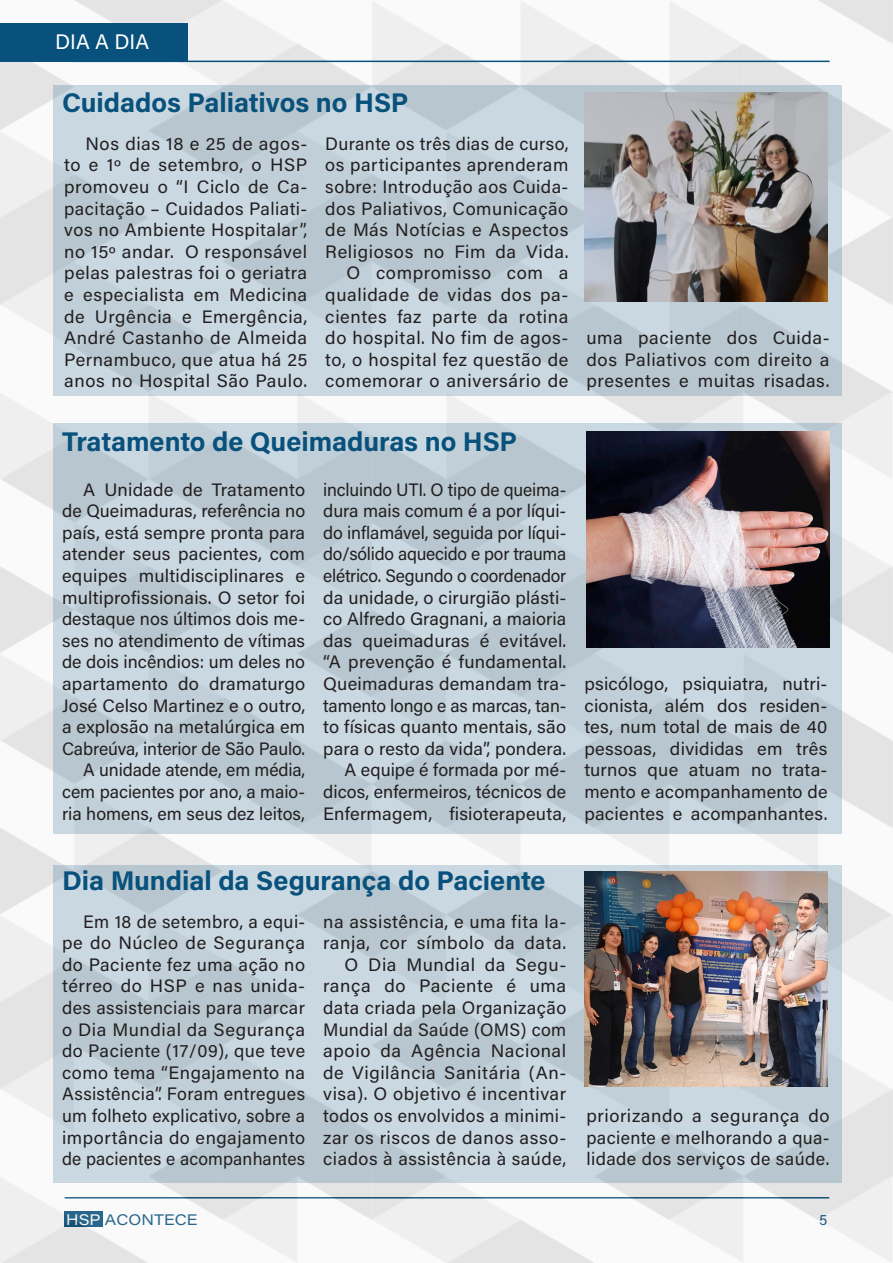
<style>
.page{position:relative;width:893px;height:1263px;background:#fff}
.page>*{position:absolute;margin:0;border:0;box-sizing:border-box;transform-origin:0 0}
.Título_principal{font:700 27px "Acumin Pro";color:#08517c}
.Título_principal-2{font:21px "Acumin Pro";color:#fff}
.Texto_corrido{font:18px/21.6px "Acumin Pro";letter-spacing:.02em;color:#231f20;text-align:justify}
.t1{font:15px "Acumin Pro Wide";color:#08517c}
.t2{font:15px "Acumin Pro";color:#08517c}
.s1{color:#fff}
</style>
<div class="page">
<img style="left:0;top:0;width:893px;height:1263px">
<div style="left:0;top:23px;width:187px;height:39px;background:#08517c"></div>
<hr style="left:73px;top:61px;width:757px;height:1px;background:#08517c">
<div style="left:54px;top:85px;width:788px;height:310px;background:#c1d0d8"></div>
<div style="left:54px;top:423px;width:788px;height:410px;background:#c1d0d8"></div>
<div style="left:54px;top:865px;width:788px;height:317px;background:linear-gradient(to right,#c2d1da,#c3d1da)"></div>
<img style="left:584px;top:92px;width:243px;height:209px">
<img style="left:584px;top:872px;width:243px;height:214px">
<img style="left:586px;top:432px;width:243px;height:216px">
<p class="Título_principal-2" style="left:55px;top:28px;width:96px">DIA A DIA</p>
<p class="Título_principal" style="left:62px;top:84px;width:348px">Cuidados Paliativos no HSP</p>
<p class="Texto_corrido" style="left:64px;top:132px;width:245px;text-indent:21px">Nos dias 18 e 25 de agos&shy;to e 1º de setembro, o HSP promoveu o “I Ciclo de Ca&shy;pacitação – Cuidados Paliati&shy;vos no Ambiente Hospitalar”, no 15º andar. O responsável pelas palestras foi o geriatra e especialista em Medicina de Urgência e Emergência, André Castanho de Almeida Pernambuco, que atua há 25 anos no Hospital São Paulo.</p>
<p class="Texto_corrido" style="left:325px;top:132px;width:245px">Durante os três dias de curso, os participantes aprenderam sobre: Introdução aos Cuida&shy;dos Paliativos, Comunicação de Más Notícias e Aspectos Religiosos no Fim da Vida.</p>
<p class="Texto_corrido" style="left:325px;top:262px;width:245px;text-indent:21px">O compromisso com a qualidade de vidas dos pa&shy;cientes faz parte da rotina do hospital. No fim de agos&shy;to, o hospital fez questão de comemorar o aniversário de</p>
<p class="Título_principal" style="left:62px;top:422px;width:457px">Tratamento de Queimaduras no HSP</p>
<p class="Texto_corrido" style="left:62px;top:478px;width:245px;text-indent:21px">A Unidade de Tratamento de Queimaduras, referência no país, está sempre pronta para atender seus pacientes, com equipes multidisciplinares e multiprofissionais. O setor foi destaque nos últimos dois me&shy;ses no atendimento de vítimas de dois incêndios: um deles no apartamento do dramaturgo José Celso Martinez e o outro, a explosão na metalúrgica em Cabreúva, interior de São Paulo.</p>
<p class="Texto_corrido" style="left:62px;top:758px;width:245px;text-indent:21px">A unidade atende, em média, cem pacientes por ano, a maio&shy;ria homens, em seus dez leitos,</p>
<p class="Texto_corrido" style="left:323px;top:478px;width:245px">incluindo UTI. O tipo de queima&shy;dura mais comum é a por líqui&shy;do inflamável, seguida por líqui&shy;do/sólido aquecido e por trauma elétrico. Segundo o coordenador da unidade, o cirurgião plásti&shy;co Alfredo Gragnani, a maioria das queimaduras é evitável. “A prevenção é fundamental.<br>Queimaduras demandam tra&shy;tamento longo e as marcas, tan&shy;to físicas quanto mentais, são para o resto da vida”, pondera.</p>
<p class="Texto_corrido" style="left:323px;top:758px;width:245px;text-indent:21px">A equipe é formada por mé&shy;dicos, enfermeiros, técnicos de Enfermagem, fisioterapeuta,</p>
<p class="Texto_corrido" style="left:586px;top:326px;width:245px">uma paciente dos Cuida&shy;dos Paliativos com direito a presentes e muitas risadas.</p>
<p class="Texto_corrido" style="left:584px;top:672px;width:245px">psicólogo, psiquiatra, nutri&shy;cionista, além dos residen&shy;tes, num total de mais de 40 pessoas, divididas em três turnos que atuam no trata&shy;mento e acompanhamento de pacientes e acompanhantes.</p>
<p class="Título_principal" style="left:62px;top:861px;width:485px">Dia Mundial da Segurança do Paciente</p>
<p class="Texto_corrido" style="left:62px;top:910px;width:245px;text-indent:21px">Em 18 de setembro, a equi&shy;pe do Núcleo de Segurança do Paciente fez uma ação no térreo do HSP e nas unida&shy;des assistenciais para marcar o Dia Mundial da Segurança do Paciente (17/09), que teve como tema “Engajamento na Assistência”. Foram entregues um folheto explicativo, sobre a importância do engajamento de pacientes e acompanhantes</p>
<p class="Texto_corrido" style="left:323px;top:910px;width:245px">na assistência, e uma fita la&shy;ranja, cor símbolo da data.</p>
<p class="Texto_corrido" style="left:323px;top:953px;width:245px;text-indent:21px">O Dia Mundial da Segu&shy;rança do Paciente é uma data criada pela Organização Mundial da Saúde (OMS) com apoio da Agência Nacional de Vigilância Sanitária (An&shy;visa). O objetivo é incentivar todos os envolvidos a minimi&shy;zar os riscos de danos asso&shy;ciados à assistência à saúde,</p>
<p class="Texto_corrido" style="left:586px;top:1104px;width:245px">priorizando a segurança do paciente e melhorando a qua&shy;lidade dos serviços de saúde.</p>
<p class="t1" style="left:66px;top:1209px;width:133px"><span class="s1">HSP</span> ACONTECE</p>
<p class="t2" style="left:819px;top:1210px;width:10px">5</p>
</div>
